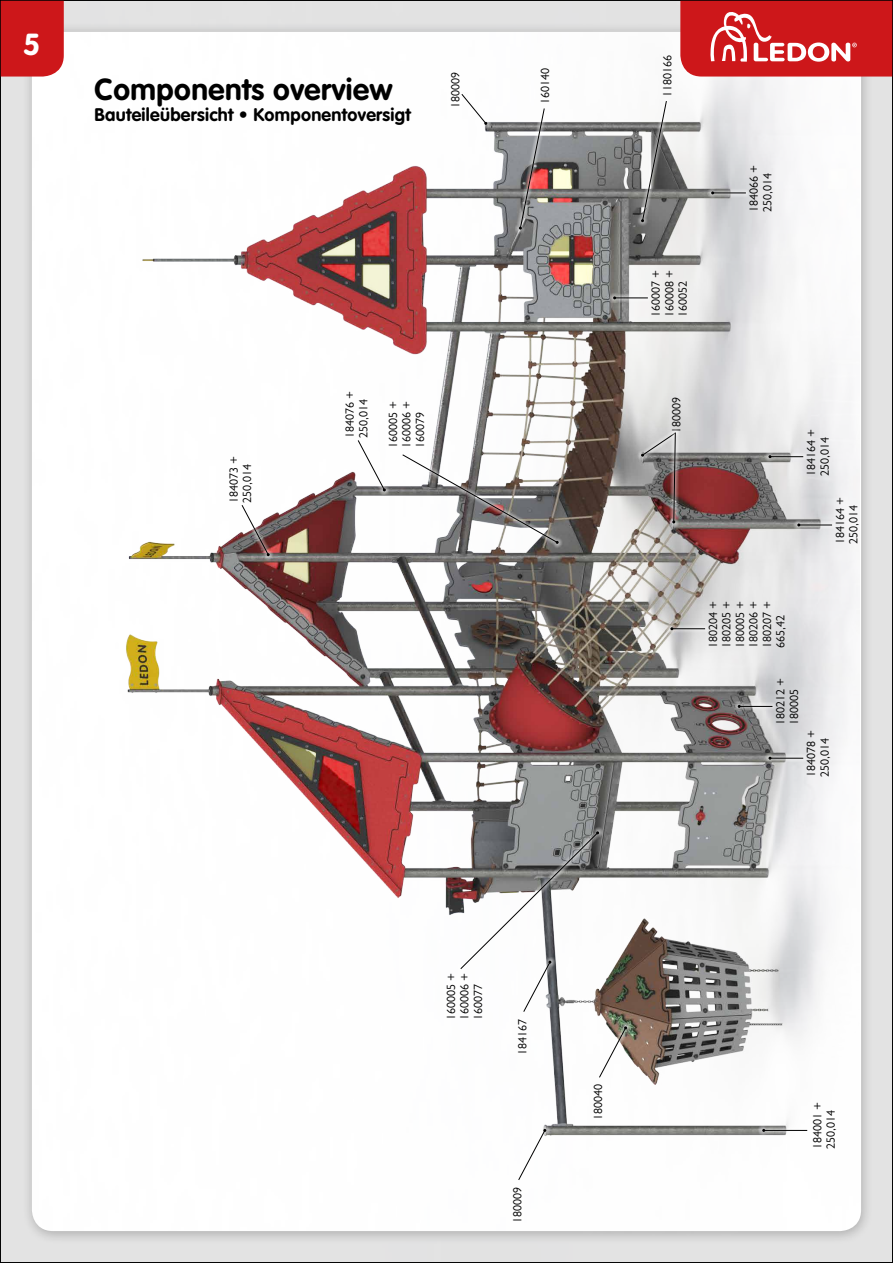
<style>
.page{position:relative;width:893px;height:1263px;background:#e3e3e3}
.page>*{position:absolute;margin:0;border:0;box-sizing:border-box;transform-origin:0 0}
.t1{font:700 30px "VAG Rounded Std";letter-spacing:.015em;color:#000}
.t2{font:700 30px "VAG Rounded Std";color:#fff}
.t3{font:700 18px "VAG Rounded Std";letter-spacing:.015em;color:#000}
.t4{font:12px/13.5px "Gill Sans MT Pro";color:#000}
</style>
<div class="page">
<div style="left:21px;top:22px;width:852px;height:1222px;background:#000;opacity:.25"></div>
<img style="left:33px;top:22px;width:827px;height:1222px">
<svg style="left:637px;top:429px;width:31px;height:32px"></svg>
<div style="left:514px;top:1125px;width:36px;height:59px;background:#fff"></div>
<svg style="left:518px;top:1129px;width:28px;height:51px"></svg>
<svg style="left:595px;top:1022px;width:36px;height:59px"></svg>
<svg style="left:598px;top:1026px;width:29px;height:52px"></svg>
<div style="left:520px;top:957px;width:35px;height:59px;background:#fff"></div>
<svg style="left:457px;top:827px;width:146px;height:146px"></svg>
<svg style="left:460px;top:831px;width:139px;height:182px"></svg>
<svg style="left:398px;top:451px;width:164px;height:97px;fill:#fcfcfc"></svg>
<svg style="left:402px;top:454px;width:157px;height:90px"></svg>
<svg style="left:515px;top:105px;width:34px;height:129px"></svg>
<svg style="left:519px;top:108px;width:26px;height:122px"></svg>
<svg style="left:637px;top:97px;width:34px;height:129px"></svg>
<svg style="left:641px;top:100px;width:26px;height:122px"></svg>
<svg style="left:758px;top:1125px;width:53px;height:11px"></svg>
<hr style="left:764px;top:1130px;width:43px;height:1px;background:#000">
<svg style="left:764px;top:753px;width:43px;height:11px"></svg>
<hr style="left:770px;top:758px;width:33px;height:1px;background:#000">
<svg style="left:734px;top:701px;width:42px;height:11px"></svg>
<hr style="left:739px;top:706px;width:33px;height:1px;background:#000">
<svg style="left:666px;top:623px;width:43px;height:11px"></svg>
<hr style="left:672px;top:628px;width:33px;height:1px;background:#000">
<svg style="left:707px;top:188px;width:43px;height:10px"></svg>
<hr style="left:713px;top:193px;width:33px;height:1px;background:#000">
<svg style="left:793px;top:520px;width:43px;height:10px"></svg>
<hr style="left:799px;top:525px;width:33px;height:1px;background:#000">
<svg style="left:764px;top:451px;width:43px;height:11px"></svg>
<hr style="left:770px;top:456px;width:33px;height:1px;background:#000">
<svg style="left:609px;top:293px;width:43px;height:10px"></svg>
<hr style="left:615px;top:297px;width:33px;height:1px;background:#000">
<svg style="left:668px;top:429px;width:12px;height:99px"></svg>
<svg style="left:641px;top:432px;width:35px;height:91px"></svg>
<svg style="left:354px;top:436px;width:36px;height:59px"></svg>
<svg style="left:357px;top:439px;width:29px;height:52px"></svg>
<svg style="left:238px;top:501px;width:36px;height:59px"></svg>
<svg style="left:241px;top:504px;width:29px;height:52px"></svg>
<div style="left:458px;top:90px;width:33px;height:39px;background:#fff"></div>
<svg style="left:461px;top:94px;width:26px;height:31px"></svg>
<div style="left:3px;top:3px;width:61px;height:74px;background:#cd171a"></div>
<svg style="left:680px;top:3px;width:210px;height:74px"></svg>
<div style="left:91px;top:73px;width:324px;height:56px;background:#fff"></div>
<h1 class="t2" style="left:23px;top:27px;width:19px">5</h1>
<h1 class="t1" style="left:95px;top:71px;width:300px">Components overview</h1>
<h2 class="t3" style="left:95px;top:104px;width:318px">Bauteileübersicht • Komponentoversigt</h2>
<p class="t4" style="left:449px;top:108px;width:37px;rotate:-90deg">180009</p>
<p class="t4" style="left:538px;top:104px;width:37px;rotate:-90deg">160140</p>
<p class="t4" style="left:227px;top:503px;width:49px;rotate:-90deg">184073 +<br>250,014</p>
<p class="t4" style="left:343px;top:438px;width:49px;rotate:-90deg">184076 +<br>250,014</p>
<p class="t4" style="left:386px;top:448px;width:49px;text-align:justify;rotate:-90deg">160005 + 160006 + 160079</p>
<p class="t4" style="left:661px;top:97px;width:43px;rotate:-90deg">1180166</p>
<p class="t4" style="left:649px;top:317px;width:49px;text-align:justify;rotate:-90deg">160007 + 160008 + 160052</p>
<p class="t4" style="left:747px;top:212px;width:49px;rotate:-90deg">184066 +<br>250,014</p>
<p class="t4" style="left:670px;top:433px;width:37px;rotate:-90deg">180009</p>
<p class="t4" style="left:804px;top:476px;width:49px;rotate:-90deg">184164 +<br>250,014</p>
<p class="t4" style="left:833px;top:544px;width:49px;rotate:-90deg">184164 +<br>250,014</p>
<p class="t4" style="left:706px;top:648px;width:49px;text-align:justify;rotate:-90deg">180204 + 180205 + 180005 + 180206 + 180207 + 665,42</p>
<p class="t4" style="left:774px;top:725px;width:49px;rotate:-90deg">180212 +<br>180005</p>
<p class="t4" style="left:804px;top:777px;width:49px;rotate:-90deg">184078 +<br>250,014</p>
<p class="t4" style="left:444px;top:1020px;width:49px;text-align:justify;rotate:-90deg">160005 + 160006 + 160077</p>
<p class="t4" style="left:516px;top:1054px;width:37px;rotate:-90deg">184167</p>
<p class="t4" style="left:511px;top:1223px;width:37px;rotate:-90deg">180009</p>
<p class="t4" style="left:591px;top:1120px;width:37px;rotate:-90deg">180040</p>
<p class="t4" style="left:811px;top:1149px;width:49px;rotate:-90deg">184001 +<br>250,014</p>
</div>
